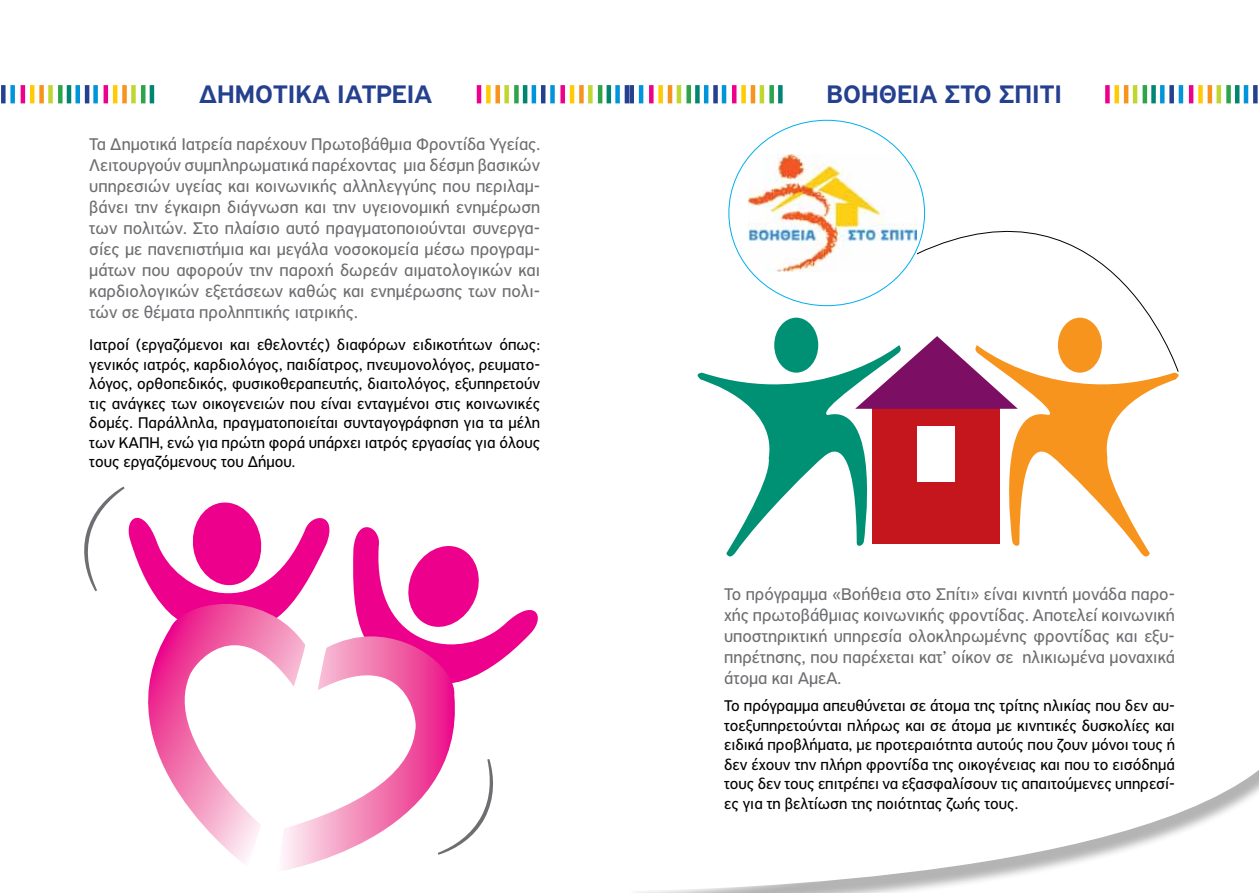
<style>
.page{position:relative;width:1259px;height:893px;background:#fff}
.page>*{position:absolute;margin:0;border:0;box-sizing:border-box;transform-origin:0 0}
.t1{font:500 27px "PF Highway Sans Pro";color:#25408f}
.t2{font:18px/21px "PF Highway Sans Pro";color:#6d6e71;text-align:justify}
.t3{font:16.5px/19.5px "PF Highway Sans Pro";color:#000;text-align:justify}
</style>
<div class="page">
<svg style="left:662px;top:770px;width:597px;height:121px"></svg>
<hr style="left:477px;top:85px;width:4px;height:18px;background:#ec008c">
<svg style="left:486px;top:85px;width:4px;height:18px"></svg>
<div style="left:495px;top:85px;width:5px;height:18px;background:#f7941e"></div>
<div style="left:504px;top:85px;width:5px;height:18px;background:#bfd730"></div>
<div style="left:514px;top:85px;width:5px;height:18px;background:#2da44a"></div>
<hr style="left:523px;top:85px;width:4px;height:18px;background:#008670">
<div style="left:531px;top:85px;width:5px;height:18px;background:#0095da"></div>
<hr style="left:541px;top:85px;width:4px;height:18px;background:#25408f">
<div style="left:550px;top:85px;width:5px;height:18px;background:#0095da"></div>
<div style="left:560px;top:85px;width:5px;height:18px;background:#ec008c"></div>
<hr style="left:570px;top:85px;width:4px;height:18px;background:#ffcb05">
<svg style="left:579px;top:85px;width:4px;height:18px"></svg>
<svg style="left:588px;top:85px;width:4px;height:18px"></svg>
<hr style="left:598px;top:85px;width:4px;height:18px;background:#2da44a">
<div style="left:606px;top:85px;width:5px;height:18px;background:#008670"></div>
<div style="left:615px;top:85px;width:5px;height:18px;background:#0095da"></div>
<div style="left:624px;top:85px;width:5px;height:18px;background:#25408f"></div>
<div style="left:1px;top:85px;width:5px;height:18px;background:#25408f"></div>
<div style="left:10px;top:85px;width:5px;height:18px;background:#0095da"></div>
<hr style="left:21px;top:85px;width:4px;height:18px;background:#ec008c">
<hr style="left:30px;top:85px;width:4px;height:18px;background:#ffcb05">
<div style="left:39px;top:85px;width:5px;height:18px;background:#f7941e"></div>
<div style="left:48px;top:85px;width:5px;height:18px;background:#bfd730"></div>
<div style="left:58px;top:85px;width:5px;height:18px;background:#2da44a"></div>
<hr style="left:67px;top:85px;width:4px;height:18px;background:#008670">
<div style="left:75px;top:85px;width:5px;height:18px;background:#0095da"></div>
<hr style="left:85px;top:85px;width:4px;height:18px;background:#25408f">
<div style="left:93px;top:85px;width:5px;height:18px;background:#0095da"></div>
<hr style="left:104px;top:85px;width:4px;height:18px;background:#ec008c">
<hr style="left:113px;top:85px;width:4px;height:18px;background:#ffcb05">
<div style="left:122px;top:85px;width:5px;height:18px;background:#f7941e"></div>
<div style="left:131px;top:85px;width:5px;height:18px;background:#bfd730"></div>
<hr style="left:141px;top:85px;width:4px;height:18px;background:#2da44a">
<hr style="left:150px;top:85px;width:4px;height:18px;background:#008670">
<svg style="left:1105px;top:85px;width:4px;height:18px"></svg>
<div style="left:1114px;top:85px;width:5px;height:18px;background:#ffcb05"></div>
<hr style="left:1124px;top:85px;width:4px;height:18px;background:#f7941e">
<div style="left:1132px;top:85px;width:5px;height:18px;background:#bfd730"></div>
<div style="left:1142px;top:85px;width:5px;height:18px;background:#2da44a"></div>
<svg style="left:1151px;top:85px;width:4px;height:18px"></svg>
<svg style="left:1160px;top:85px;width:4px;height:18px"></svg>
<div style="left:1169px;top:85px;width:5px;height:18px;background:#25408f"></div>
<div style="left:1178px;top:85px;width:5px;height:18px;background:#0095da"></div>
<hr style="left:1189px;top:85px;width:4px;height:18px;background:#ec008c">
<svg style="left:1198px;top:85px;width:4px;height:18px"></svg>
<div style="left:1207px;top:85px;width:5px;height:18px;background:#f7941e"></div>
<div style="left:1216px;top:85px;width:5px;height:18px;background:#bfd730"></div>
<svg style="left:1226px;top:85px;width:4px;height:18px"></svg>
<hr style="left:1235px;top:85px;width:4px;height:18px;background:#008670">
<div style="left:1243px;top:85px;width:5px;height:18px;background:#0095da"></div>
<svg style="left:1253px;top:85px;width:4px;height:18px"></svg>
<div style="left:629px;top:85px;width:5px;height:18px;background:#25408f"></div>
<hr style="left:639px;top:85px;width:4px;height:18px;background:#0095da">
<svg style="left:649px;top:85px;width:4px;height:18px"></svg>
<div style="left:658px;top:85px;width:5px;height:18px;background:#ffcb05"></div>
<hr style="left:668px;top:85px;width:4px;height:18px;background:#f7941e">
<div style="left:676px;top:85px;width:5px;height:18px;background:#bfd730"></div>
<div style="left:686px;top:85px;width:5px;height:18px;background:#2da44a"></div>
<svg style="left:695px;top:85px;width:4px;height:18px"></svg>
<hr style="left:704px;top:85px;width:4px;height:18px;background:#0095da">
<div style="left:713px;top:85px;width:5px;height:18px;background:#25408f"></div>
<hr style="left:722px;top:85px;width:4px;height:18px;background:#0095da">
<hr style="left:732px;top:85px;width:4px;height:18px;background:#ec008c">
<div style="left:741px;top:85px;width:5px;height:18px;background:#ffcb05"></div>
<div style="left:750px;top:85px;width:5px;height:18px;background:#f7941e"></div>
<div style="left:759px;top:85px;width:5px;height:18px;background:#bfd730"></div>
<div style="left:769px;top:85px;width:5px;height:18px;background:#2da44a"></div>
<svg style="left:778px;top:85px;width:4px;height:18px"></svg>
<svg style="left:282px;top:638px;width:173px;height:232px"></svg>
<svg style="left:352px;top:527px;width:186px;height:156px"></svg>
<svg style="left:148px;top:628px;width:157px;height:239px"></svg>
<svg style="left:697px;top:345px;width:171px;height:212px"></svg>
<div style="left:774px;top:318px;width:44px;height:55px;background:#009175;border-radius:50%"></div>
<svg style="left:1009px;top:372px;width:170px;height:185px"></svg>
<div style="left:872px;top:402px;width:128px;height:142px;background:#c4161c"></div>
<svg style="left:855px;top:345px;width:162px;height:64px"></svg>
<div style="left:917px;top:426px;width:38px;height:55px;background:#fff"></div>
<svg style="left:896px;top:151px;width:283px;height:221px"></svg>
<img style="left:748px;top:154px;width:168px;height:118px">
<svg style="left:128px;top:502px;width:202px;height:126px"></svg>
<svg style="left:437px;top:758px;width:18px;height:108px"></svg>
<h1 class="t1" style="left:199px;top:79px;width:235px">ΔΗΜΟΤΙΚΑ ΙΑΤΡΕΙΑ</h1>
<h1 class="t1" style="left:826px;top:79px;width:237px">ΒΟΗΘΕΙΑ ΣΤΟ ΣΠΙΤΙ</h1>
<p class="t2" style="left:89px;top:133px;width:452px">Τα Δημοτικά Ιατρεία παρέχουν Πρωτοβάθμια Φροντίδα Υγείας.<br>Λειτουργούν συμπληρωματικά παρέχοντας μια δέσμη βασικών υπηρεσιών υγείας και κοινωνικής αλληλεγγύης που περιλαμ&shy;βάνει την έγκαιρη διάγνωση και την υγειονομική ενημέρωση των πολιτών. Στο πλαίσιο αυτό πραγματοποιούνται συνεργα&shy;σίες με πανεπιστήμια και μεγάλα νοσοκομεία μέσω προγραμ&shy;μάτων που αφορούν την παροχή δωρεάν αιματολογικών και καρδιολογικών εξετάσεων καθώς και ενημέρωσης των πολι&shy;τών σε θέματα προληπτικής ιατρικής.</p>
<p class="t3" style="left:89px;top:335px;width:452px">Ιατροί (εργαζόμενοι και εθελοντές) διαφόρων ειδικοτήτων όπως: γενικός ιατρός, καρδιολόγος, παιδίατρος, πνευμονολόγος, ρευματο&shy;λόγος, ορθοπεδικός, φυσικοθεραπευτής, διαιτολόγος, εξυπηρετούν τις ανάγκες των οικογενειών που είναι ενταγμένοι στις κοινωνικές δομές. Παράλληλα, πραγματοποιείται συνταγογράφηση για τα μέλη των ΚΑΠΗ, ενώ για πρώτη φορά υπάρχει ιατρός εργασίας για όλους τους εργαζόμενους του Δήμου.</p>
<p class="t2" style="left:724px;top:584px;width:452px">Το πρόγραμμα «Βοήθεια στο Σπίτι» είναι κινητή μονάδα παρο&shy;χής πρωτοβάθμιας κοινωνικής φροντίδας. Αποτελεί κοινωνική υποστηρικτική υπηρεσία ολοκληρωμένης φροντίδας και εξυ&shy;πηρέτησης, που παρέχεται κατ’ οίκον σε ηλικιωμένα μοναχικά άτομα και ΑμεΑ.</p>
<p class="t3" style="left:724px;top:696px;width:452px">Το πρόγραμμα απευθύνεται σε άτομα της τρίτης ηλικίας που δεν αυ&shy;τοεξυπηρετούνται πλήρως και σε άτομα με κινητικές δυσκολίες και ειδικά προβλήματα, με προτεραιότητα αυτούς που ζουν μόνοι τους ή δεν έχουν την πλήρη φροντίδα της οικογένειας και που το εισόδημά τους δεν τους επιτρέπει να εξασφαλίσουν τις απαιτούμενες υπηρεσί&shy;ες για τη βελτίωση της ποιότητας ζωής τους.</p>
</div>
